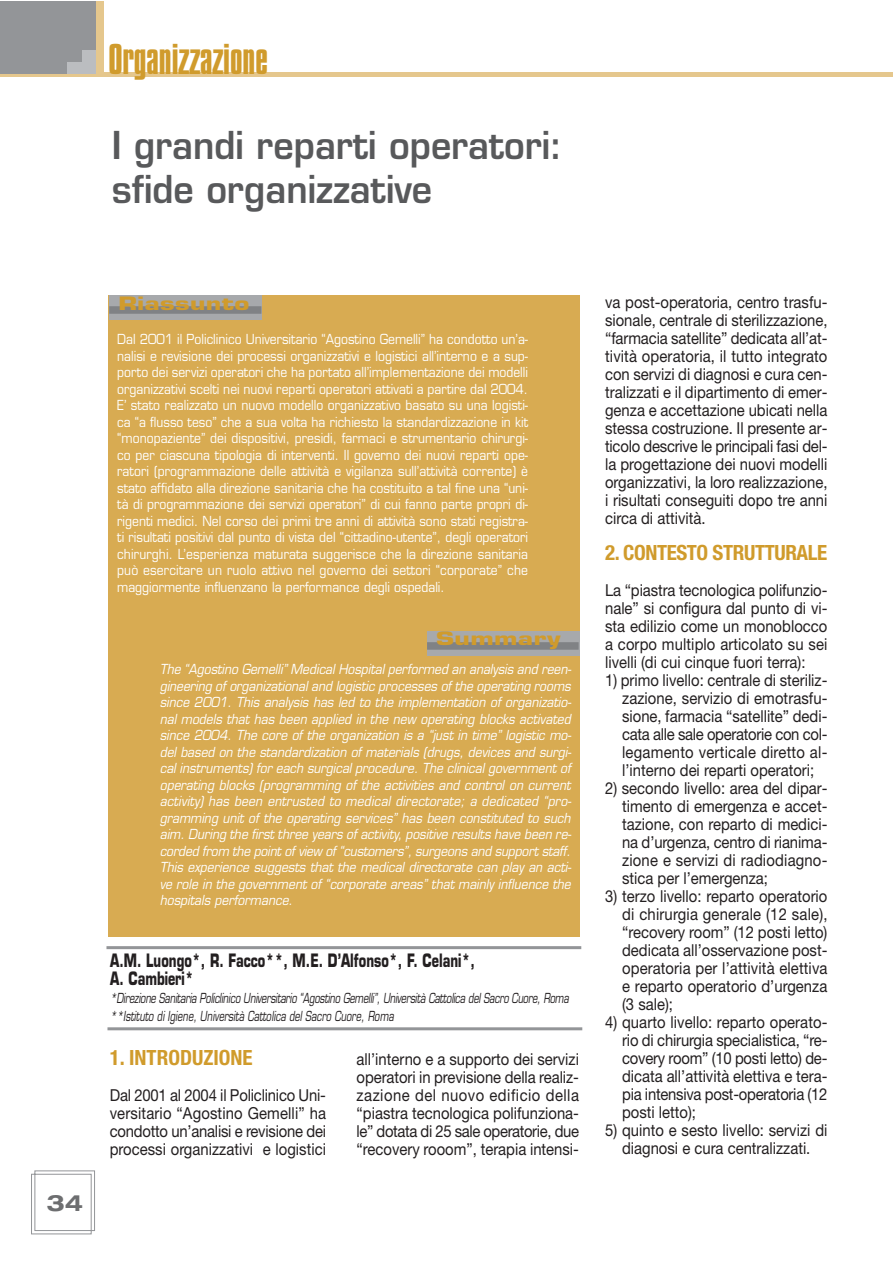
<style>
.page{position:relative;width:893px;height:1263px;background:#fff}
.page>*{position:absolute;margin:0;border:0;box-sizing:border-box;transform-origin:0 0}
.t1{font:45px "Compacta Plain";color:#d09b2c}
.t2{font:600 37.5px/43.5px "Eurostile";color:#58595b;scale:.95 1}
.t3{font:700 expanded 22.5px "Helvetica Neue";color:#6d6e70}
.t4{font:700 condensed 21px "Helvetica Neue";letter-spacing:-.02em;color:#d09b2c}
.t5{font:700 condensed 21px "Helvetica Neue";color:#d09b2c}
.t6{font:700 18px/18px "Eurostile";color:#231f20;scale:.7 1}
.t7{font:700 18px "Eurostile";letter-spacing:.015em;color:#d09b2c;scale:1.4 1}
.t8{font:16.5px/18px "Helvetica Neue";color:#231f20;text-align:justify;scale:.9 1}
.t9{font:13.5px/16.5px "Eurostile";color:#fff;text-align:justify;scale:.9 1}
.t10{font:italic 13.5px/16.5px "Eurostile";color:#fff;scale:.9 1}
.t11{font:italic 13.5px/18px "Eurostile";color:#231f20;scale:.7 1}
</style>
<div class="page">
<svg style="left:31px;top:1170px;width:64px;height:65px"></svg>
<div style="left:95px;top:1px;width:9px;height:72px;background:#e5c78d"></div>
<hr style="left:0;top:73px;width:893px;height:4px;background:#e5c78d">
<div style="left:0;top:1px;width:96px;height:73px;background:#939598"></div>
<div style="left:67px;top:50px;width:29px;height:24px;background:#bbbdc0"></div>
<div style="left:64px;top:46px;width:17px;height:16px;background:#939598"></div>
<div style="left:108px;top:295px;width:472px;height:641px;background:#d8ab52"></div>
<div style="left:109px;top:295px;width:153px;height:25px;background:#a7a9ac"></div>
<div style="left:109px;top:306px;width:152px;height:8px;background:#808285"></div>
<div style="left:427px;top:631px;width:152px;height:25px;background:#a7a9ac"></div>
<div style="left:427px;top:642px;width:152px;height:8px;background:#808285"></div>
<hr style="left:106px;top:946px;width:475px;height:3px;background:#939598">
<hr style="left:107px;top:1027px;width:475px;height:3px;background:#939598">
<h1 class="t1" style="left:108px;top:42px;width:161px">Organizzazione</h1>
<h2 class="t2" style="left:112px;top:128px;width:476px">I grandi reparti operatori: sfide organizzative</h2>
<h3 class="t3" style="left:46px;top:1194px;width:38px">34</h3>
<p class="t7" style="left:119px;top:296px;width:95px">Riassunto</p>
<p class="t9" style="left:117px;top:332px;width:458px">Dal 2001 il Policlinico Universitario “Agostino Gemelli” ha condotto un’a&shy;nalisi e revisione dei processi organizzativi e logistici all’interno e a sup&shy;porto dei servizi operatori che ha portato all’implementazione dei modelli organizzativi scelti nei nuovi reparti operatori attivati a partire dal 2004.<br>E’ stato realizzato un nuovo modello organizzativo basato su una logisti&shy;ca “a flusso teso” che a sua volta ha richiesto la standardizzazione in kit “monopaziente” dei dispositivi, presidi, farmaci e strumentario chirurgi&shy;co per ciascuna tipologia di interventi. Il governo dei nuovi reparti ope&shy;ratori (programmazione delle attività e vigilanza sull’attività corrente) è stato affidato alla direzione sanitaria che ha costituito a tal fine una “uni&shy;tà di programmazione dei servizi operatori” di cui fanno parte propri di&shy;rigenti medici. Nel corso dei primi tre anni di attività sono stati registra&shy;ti risultati positivi dal punto di vista del “cittadino-utente”, degli operatori chirurghi. L’esperienza maturata suggerisce che la direzione sanitaria può esercitare un ruolo attivo nel governo dei settori “corporate” che maggiormente influenzano la performance degli ospedali.</p>
<p class="t7" style="left:436px;top:632px;width:90px">Summary</p>
<p class="t10" style="left:160px;top:662px;width:461px">The “Agostino Gemelli” Medical Hospital performed an analysis and reen&shy;gineering of organizational and logistic processes of the operating rooms since 2001. This analysis has led to the implementation of organizatio&shy;nal models that has been applied in the new operating blocks activated since 2004. The core of the organization is a “just in time” logistic mo&shy;del based on the standardization of materials (drugs, devices and surgi&shy;cal instruments) for each surgical procedure. The clinical government of operating blocks (programming of the activities and control on current activity) has been entrusted to medical directorate; a dedicated “pro&shy;gramming unit of the operating services” has been constituted to such aim. During the first three years of activity, positive results have been re&shy;corded from the point of view of “customers”, surgeons and support staff.<br>This experience suggests that the medical directorate can play an acti&shy;ve role in the government of “corporate areas” that mainly influence the hospitals performance.</p>
<p class="t6" style="left:110px;top:953px;width:523px">A.M. Luongo*, R. Facco**, M.E. D’Alfonso*, F. Celani*,<br>A. Cambieri*</p>
<p class="t11" style="left:110px;top:990px;width:659px">*Direzione Sanitaria Policlinico Universitario “Agostino Gemelli”, Università Cattolica del Sacro Cuore, Roma **Istituto di Igiene, Università Cattolica del Sacro Cuore, Roma</p>
<p class="t5" style="left:110px;top:1050px;width:144px">1. INTRODUZIONE</p>
<p class="t8" style="left:110px;top:1087px;width:242px">Dal 2001 al 2004 il Policlinico Uni&shy;versitario “Agostino Gemelli” ha condotto un’analisi e revisione dei processi organizzativi e logistici</p>
<p class="t8" style="left:357px;top:1051px;width:249px">all’interno e a supporto dei servizi operatori in previsione della realiz&shy;zazione del nuovo edificio della “piastra tecnologica polifunziona&shy;le” dotata di 25 sale operatorie, due “recovery rooom”, terapia intensi-</p>
<p class="t8" style="left:605px;top:295px;width:249px">va post-operatoria, centro trasfu&shy;sionale, centrale di sterilizzazione, “farmacia satellite” dedicata all’at&shy;tività operatoria, il tutto integrato con servizi di diagnosi e cura cen&shy;tralizzati e il dipartimento di emer&shy;genza e accettazione ubicati nella stessa costruzione. Il presente ar&shy;ticolo descrive le principali fasi del&shy;la progettazione dei nuovi modelli organizzativi, la loro realizzazione, i risultati conseguiti dopo tre anni circa di attività.</p>
<p class="t4" style="left:605px;top:545px;width:224px">2. CONTESTO STRUTTURALE</p>
<p class="t8" style="left:605px;top:583px;width:249px">La “piastra tecnologica polifunzio&shy;nale” si configura dal punto di vi&shy;sta edilizio come un monoblocco a corpo multiplo articolato su sei livelli (di cui cinque fuori terra):</p>
<p class="t8" style="left:622px;top:673px;width:230px;text-indent:-17px">1) primo livello: centrale di steriliz&shy;zazione, servizio di emotrasfu&shy;sione, farmacia “satellite” dedi&shy;cata alle sale operatorie con col&shy;legamento verticale diretto al&shy;l’interno dei reparti operatori;</p>
<p class="t8" style="left:622px;top:781px;width:230px;text-indent:-17px">2) secondo livello: area del dipar&shy;timento di emergenza e accet&shy;tazione, con reparto di medici&shy;na d’urgenza, centro di rianima&shy;zione e servizi di radiodiagno&shy;stica per l’emergenza;</p>
<p class="t8" style="left:622px;top:889px;width:230px;text-indent:-17px">3) terzo livello: reparto operatorio di chirurgia generale (12 sale), “recovery room” (12 posti letto) dedicata all’osservazione post&shy;operatoria per l’attività elettiva e reparto operatorio d’urgenza (3 sale);</p>
<p class="t8" style="left:622px;top:1015px;width:230px;text-indent:-17px">4) quarto livello: reparto operato&shy;rio di chirurgia specialistica, “re&shy;covery room” (10 posti letto) de&shy;dicata all’attività elettiva e tera&shy;pia intensiva post-operatoria (12 posti letto);</p>
<p class="t8" style="left:605px;top:1123px;width:249px;text-align:center">5) quinto e sesto livello: servizi di diagnosi e cura centralizzati.</p>
</div>
